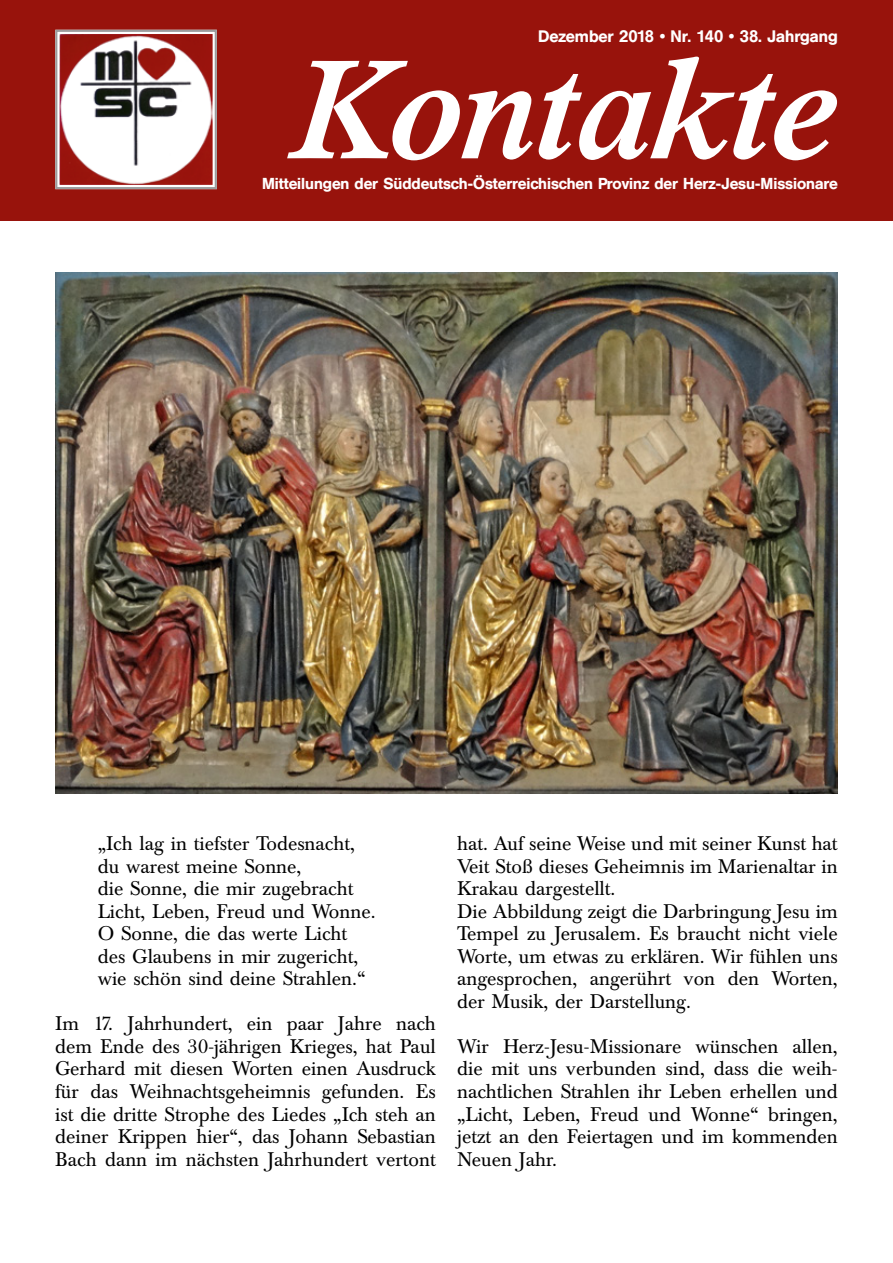
<style>
.page{position:relative;width:893px;height:1263px;background:#fff}
.page>*{position:absolute;margin:0;border:0;box-sizing:border-box;transform-origin:0 0}
.t1{font:italic 600 138px "Times BQ";color:#fff}
.t2{font:19.5px/22.5px "Baskerville BQ";color:#000}
.t3{font:500 16.5px "Helvetica BQ";color:#fff}
.t4{font:500 15.75px "Helvetica BQ";color:#fff}
</style>
<div class="page">
<div style="left:0;top:0;width:893px;height:221px;background:#98130c"></div>
<svg style="left:55px;top:29px;width:162px;height:161px"></svg>
<img style="left:55px;top:272px;width:783px;height:521px">
<p class="t3" style="left:538px;top:27px;width:301px">Dezember 2018 • Nr. 140 • 38. Jahrgang</p>
<h1 class="t1" style="left:287px;top:27px;width:544px">Kontakte</h1>
<p class="t4" style="left:262px;top:174px;width:577px">Mitteilungen der Süddeutsch-Österreichischen Provinz der Herz-Jesu-Missionare</p>
<p class="t2" style="left:98px;top:833px;width:279px">„Ich lag in tiefster Todesnacht, du warest meine Sonne,<br>die Sonne, die mir zugebracht<br>Licht, Leben, Freud und Wonne.<br>O Sonne, die das werte Licht des Glaubens in mir zugericht, wie schön sind deine Strahlen.“</p>
<p class="t2" style="left:55px;top:1013px;width:382px;text-align:justify">Im 17. Jahrhundert, ein paar Jahre nach dem Ende des 30-jährigen Krieges, hat Paul Gerhard mit diesen Worten einen Ausdruck für das Weihnachtsgeheimnis gefunden. Es ist die dritte Strophe des Liedes „Ich steh an deiner Krippen hier“, das Johann Sebastian Bach dann im nächsten Jahrhundert vertont</p>
<p class="t2" style="left:457px;top:833px;width:382px">hat. Auf seine Weise und mit seiner Kunst hat Veit Stoß dieses Geheimnis im Marienaltar in Krakau dargestellt.<br>Die Abbildung zeigt die Darbringung Jesu im Tempel zu Jerusalem. Es braucht nicht viele Worte, um etwas zu erklären. Wir fühlen uns angesprochen, angerührt von den Worten, der Musik, der Darstellung.</p>
<p class="t2" style="left:457px;top:1035px;width:382px;text-align:justify">Wir Herz-Jesu-Missionare wünschen allen, die mit uns verbunden sind, dass die weih&shy;nachtlichen Strahlen ihr Leben erhellen und „Licht, Leben, Freud und Wonne“ bringen, jetzt an den Feiertagen und im kommenden Neuen Jahr.</p>
</div>
